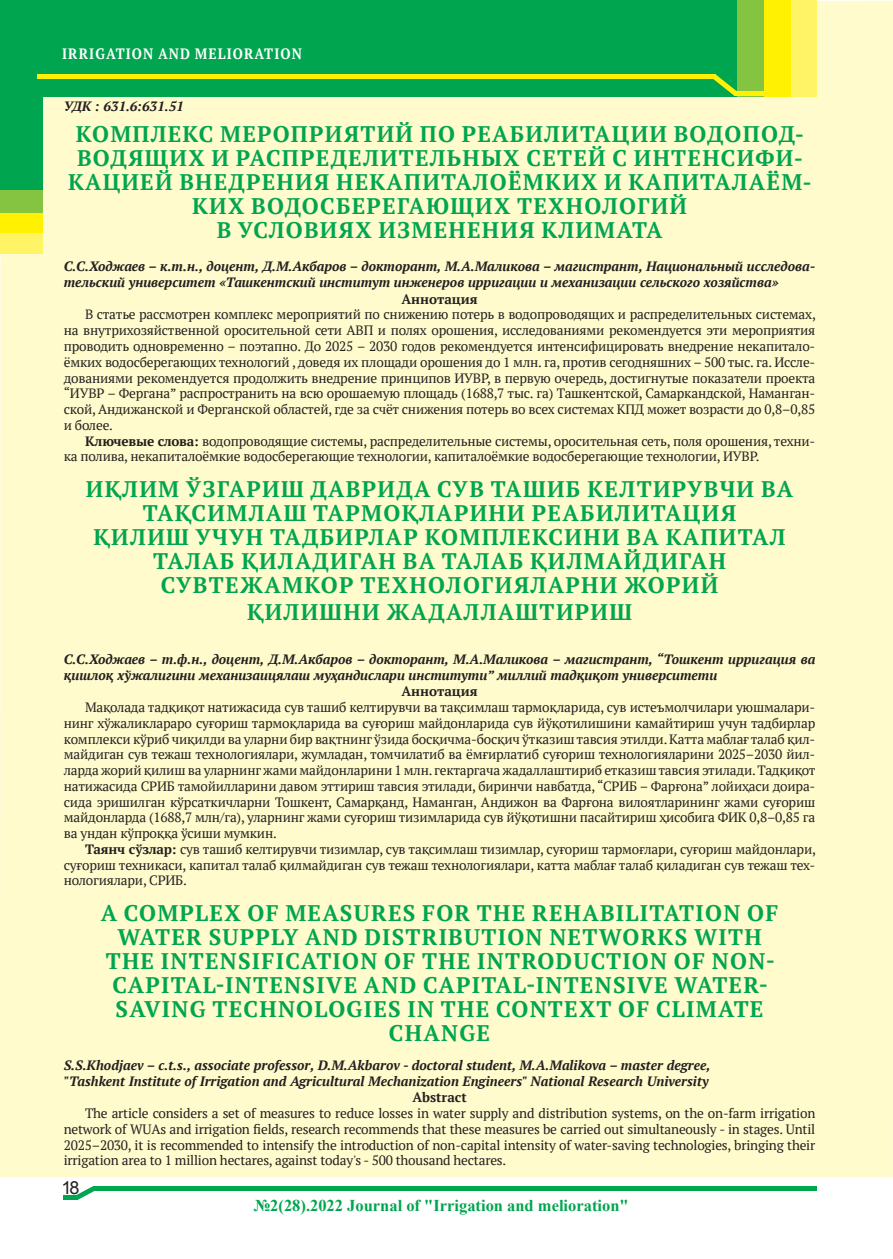
<style>
.page{position:relative;width:893px;height:1259px;background:#fff}
.page>*{position:absolute;margin:0;border:0;box-sizing:border-box;transform-origin:0 0}
.t1{font:700 22.5px/24px "PT Serif";letter-spacing:.055em;color:#00a54f;text-align:center}
.t2{font:18px "Arial";color:#231f20}
.t3{font:700 16.5px "Times New Roman";color:#00a54f}
.t4{font:700 15px "PT Serif";letter-spacing:.08em;color:#fff;scale:.9 1}
.t5{font:13.5px/15.8px "PT Serif";letter-spacing:-.015em;color:#231f20;text-align:justify}
.t6{font:italic 700 13.5px/16.2px "PT Serif";color:#231f20}
.t7{font:700 13.5px "PT Serif";color:#231f20}
.s1{font-weight:700}
</style>
<div class="page">
<div style="left:0;top:1px;width:893px;height:1176px;background:#fffbcc"></div>
<div style="left:388px;top:0;width:428px;height:96px;background:#fff466"></div>
<div style="left:358px;top:0;width:432px;height:96px;background:#fff101"></div>
<div style="left:177px;top:0;width:586px;height:96px;background:#84c440"></div>
<div style="left:0;top:0;width:737px;height:96px;background:#00a54f"></div>
<div style="left:0;top:160px;width:42px;height:94px;background:#fff466"></div>
<div style="left:0;top:160px;width:42px;height:73px;background:#fff101"></div>
<div style="left:0;top:160px;width:42px;height:52px;background:#84c440"></div>
<div style="left:0;top:95px;width:42px;height:95px;background:#00a54f"></div>
<div style="left:37px;top:74px;width:678px;height:5px;background:#fff101"></div>
<hr style="left:735px;top:92px;width:29px;height:4px;background:#fff101">
<svg style="left:713px;top:74px;width:25px;height:22px"></svg>
<div style="left:93px;top:1186px;width:723px;height:5px;background:#00a54f"></div>
<div style="left:64px;top:1194px;width:14px;height:5px;background:#00a54f"></div>
<svg style="left:76px;top:1186px;width:19px;height:13px"></svg>
<p class="t4" style="left:62px;top:44px;width:268px">IRRIGATION AND MELIORATION</p>
<p class="t6" style="left:64px;top:98px;width:122px">УДК : 631.6:631.51</p>
<h1 class="t1" style="left:68px;top:121px;width:745px">КОМПЛЕКС МЕРОПРИЯТИЙ ПО РЕАБИЛИТАЦИИ ВОДОПОД-ВОДЯЩИХ И РАСПРЕДЕЛИТЕЛЬНЫХ СЕТЕЙ С ИНТЕНСИФИ-КАЦИЕЙ ВНЕДРЕНИЯ НЕКАПИТАЛОЁМКИХ И КАПИТАЛАЁМ-КИХ ВОДОСБЕРЕГАЮЩИХ ТЕХНОЛОГИЙ<br>В УСЛОВИЯХ ИЗМЕНЕНИЯ КЛИМАТА</h1>
<p class="t6" style="left:64px;top:257px;width:753px">С.С.Ходжаев – к.т.н., доцент, Д.М.Акбаров – докторант, М.А.Маликова – магистрант, Национальный исследова&shy;тельский университет «Ташкентский институт инженеров ирригации и механизации сельского хозяйства»</p>
<p class="t7" style="left:401px;top:290px;width:78px">Аннотация</p>
<p class="t5" style="left:64px;top:307px;width:754px;text-indent:21px">В статье рассмотрен комплекс мероприятий по снижению потерь в водопроводящих и распределительных системах, на внутрихозяйственной оросительной сети АВП и полях орошения, исследованиями рекомендуется эти мероприятия проводить одновременно – поэтапно. До 2025 – 2030 годов рекомендуется интенсифицировать внедрение некапитало&shy;ёмких водосберегающих технологий , доведя их площади орошения до 1 млн. га, против сегодняшних – 500 тыс. га. Иссле&shy;дованиями рекомендуется продолжить внедрение принципов ИУВР, в первую очередь, достигнутые показатели проекта “ИУВР – Фергана” распространить на всю орошаемую площадь (1688,7 тыс. га) Ташкентской, Самаркандской, Наманган&shy;ской, Андижанской и Ферганской областей, где за счёт снижения потерь во всех системах КПД может возрасти до 0,8–0,85 и более.</p>
<p class="t5" style="left:64px;top:433px;width:753px;text-indent:21px"><span class="s1">Ключевые слова:</span> водопроводящие системы, распределительные системы, оросительная сеть, поля орошения, техни&shy;ка полива, некапиталоёмкие водосберегающие технологии, капиталоёмкие водосберегающие технологии, ИУВР.</p>
<h1 class="t1" style="left:86px;top:477px;width:709px">ИҚЛИМ ЎЗГАРИШ ДАВРИДА СУВ ТАШИБ КЕЛТИРУВЧИ ВА ТАҚСИМЛАШ ТАРМОҚЛАРИНИ РЕАБИЛИТАЦИЯ<br>ҚИЛИШ УЧУН ТАДБИРЛАР КОМПЛЕКСИНИ ВА КАПИТАЛ ТАЛАБ ҚИЛАДИГАН ВА ТАЛАБ ҚИЛМАЙДИГАН СУВТЕЖАМКОР ТЕХНОЛОГИЯЛАРНИ ЖОРИЙ</h1>
<h1 class="t1" style="left:247px;top:600px;width:387px">ҚИЛИШНИ ЖАДАЛЛАШТИРИШ</h1>
<p class="t6" style="left:64px;top:650px;width:753px">С.С.Ходжаев – т.ф.н., доцент, Д.М.Акбаров – докторант, М.А.Маликова – магистрант, “Тошкент ирригация ва қишлоқ хўжалигини механизаицялаш муҳандислари институти” миллий тадқиқот университети</p>
<p class="t7" style="left:401px;top:682px;width:78px">Аннотация</p>
<p class="t5" style="left:64px;top:699px;width:753px;text-indent:21px">Мақолада тадқиқот натижасида сув ташиб келтирувчи ва тақсимлаш тармоқларида, сув истеъмолчилари уюшмалари&shy;нинг хўжаликлараро суғориш тармоқларида ва суғориш майдонларида сув йўқотилишини камайтириш учун тадбирлар комплекси кўриб чиқилди ва уларни бир вақтнинг ўзида босқичма-босқич ўтказиш тавсия этилди. Катта маблағ талаб қил&shy;майдиган сув тежаш технологиялари, жумладан, томчилатиб ва ёмғирлатиб суғориш технологияларини 2025–2030 йил&shy;ларда жорий қилиш ва уларнинг жами майдонларини 1 млн. гектаргача жадаллаштириб етказиш тавсия этилади. Тадқиқот натижасида СРИБ тамойилларини давом эттириш тавсия этилади, биринчи навбатда, “СРИБ – Фарғона” лойиҳаси доира&shy;сида эришилган кўрсаткичларни Тошкент, Самарқанд, Наманган, Андижон ва Фарғона вилоятларининг жами суғориш майдонларда (1688,7 млн/га), уларнинг жами суғориш тизимларида сув йўқотишни пасайтириш ҳисобига ФИК 0,8–0,85 га ва ундан кўпроққа ўсиши мумкин.</p>
<p class="t5" style="left:64px;top:841px;width:754px;text-indent:21px"><span class="s1">Таянч сўзлар:</span> сув ташиб келтирувчи тизимлар, сув тақсимлаш тизимлар, суғориш тармоғлари, суғориш майдонлари, суғориш техникаси, капитал талаб қилмайдиган сув тежаш технологиялари, катта маблағ талаб қиладиган сув тежаш тех&shy;нологиялари, СРИБ.</p>
<p class="t1" style="left:101px;top:901px;width:679px">A COMPLEX OF MEASURES FOR THE REHABILITATION OF WATER SUPPLY AND DISTRIBUTION NETWORKS WITH THE INTENSIFICATION OF THE INTRODUCTION OF NON-CAPITAL-INTENSIVE AND CAPITAL-INTENSIVE WATER-SAVING TECHNOLOGIES IN THE CONTEXT OF CLIMATE CHANGE</p>
<p class="t6" style="left:64px;top:1056px;width:648px">S.S.Khodjaev – c.t.s., associate professor, D.M.Akbarov - doctoral student, M.A.Malikova – master degree, "Tashkent Institute of Irrigation and Agricultural Mechanization Engineers" National Research University</p>
<p class="t7" style="left:412px;top:1088px;width:56px">Abstract</p>
<p class="t5" style="left:64px;top:1105px;width:753px;text-indent:21px">The article considers a set of measures to reduce losses in water supply and distribution systems, on the on-farm irrigation network of WUAs and irrigation fields, research recommends that these measures be carried out simultaneously - in stages. Until 2025–2030, it is recommended to intensify the introduction of non-capital intensity of water-saving technologies, bringing their irrigation area to 1 million hectares, against today's - 500 thousand hectares.</p>
<p class="t3" style="left:254px;top:1193px;width:376px">№2(28).2022 Journal of "Irrigation and melioration"</p>
<h2 class="t2" style="left:62px;top:1175px;width:19px">18</h2>
</div>
